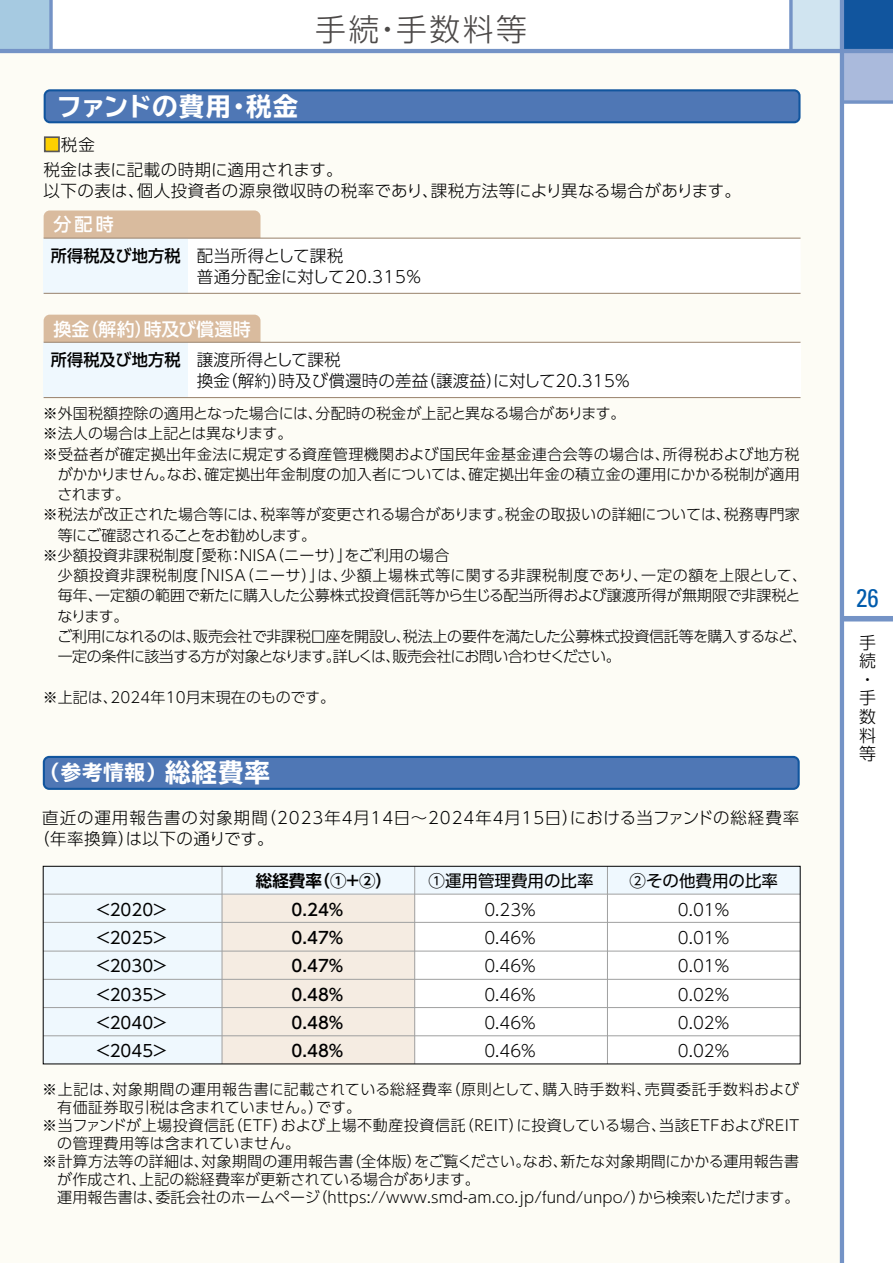
<style>
.page{position:relative;width:893px;height:1263px;background:#fff}
.page>*{position:absolute;margin:0;border:0;box-sizing:border-box;transform-origin:0 0}
.t1{font:300 30.9px "UD Shin Go Pro";letter-spacing:.08em;color:#4c4948}
.t2{font:700 expanded 25.5px "TBUD Go Std";color:#fff}
.t3{font:condensed 25.5px "Univers";color:#005bac}
.t4{font:700 expanded 20.4px "TBUD Go Std";color:#fff}
.t5{font:500 18px "UD Shin Go Pro";letter-spacing:.01em;color:#fff}
.t6{font:300 16.95px/18.6px "UD Shin Go Pro";color:#000}
.t7{font:300 16.5px/28.2px "UD Shin Go Pro";letter-spacing:.015em;color:#000}
.t8{font:300 16.5px/21px "UD Shin Go Pro";letter-spacing:.055em;color:#000}
.t9{font:16.5px/28.2px "UD Shin Go Pro";color:#000;text-align:justify}
.t10{font:500 16.5px/28.2px "UD Shin Go Pro";color:#000;text-align:justify}
.t11{font:700 16.5px "UD Shin Go Pro De";color:#000}
.t12{font:300 15px "UD Shin Go Pro";letter-spacing:.01em;color:#000}
.t13{font:300 15px "UD Shin Go Pro";letter-spacing:.045em;color:#000}
.t14{font:300 15px "UD Shin Go Pro";letter-spacing:.04em;color:#000}
.t15{font:300 15px "UD Shin Go Pro";letter-spacing:-.015em;color:#000}
.t16{font:300 15px "UD Shin Go Pro";letter-spacing:.03em;color:#000}
.t17{font:300 15px "UD Shin Go Pro";letter-spacing:-.055em;color:#000}
.t18{font:300 15px "UD Shin Go Pro";letter-spacing:-.035em;color:#000}
.t19{font:300 15px "UD Shin Go Pro";letter-spacing:-.01em;color:#000}
.s1{color:#fdd000}
.s2{font-weight:500}
.s3{font-size:25.5px}
</style>
<div class="page">
<div style="left:0;top:51px;width:842px;height:1212px;background:#fdfcf5"></div>
<div style="left:791px;top:0;width:51px;height:51px;background:#d0e4f0"></div>
<div style="left:842px;top:0;width:51px;height:51px;background:#11559e"></div>
<div style="left:0;top:0;width:51px;height:51px;background:#a6cae1"></div>
<div style="left:842px;top:51px;width:51px;height:51px;background:#aabadc"></div>
<svg style="left:49px;top:0;width:4px;height:49px"></svg>
<div style="left:842px;top:616px;width:51px;height:5px;background:#7493c6"></div>
<hr style="left:840px;top:0;width:4px;height:1263px;background:#7493c6">
<hr style="left:0;top:49px;width:893px;height:4px;background:#7493c6">
<svg style="left:844px;top:100px;width:49px;height:4px"></svg>
<svg style="left:789px;top:0;width:4px;height:49px"></svg>
<div style="left:44px;top:210px;width:216px;height:34px;background:#d9bb9e;border-radius:6px"></div>
<div style="left:44px;top:315px;width:216px;height:34px;background:#d9bb9e;border-radius:6px"></div>
<div style="left:44px;top:342px;width:756px;height:56px;background:#fff"></div>
<div style="left:44px;top:342px;width:144px;height:56px;background:#eff8fe"></div>
<div style="left:44px;top:238px;width:757px;height:55px;background:#fff"></div>
<div style="left:44px;top:238px;width:144px;height:55px;background:#eff8fe"></div>
<hr style="left:44px;top:293px;width:756px;height:1px;background:#9d8771">
<hr style="left:44px;top:238px;width:756px;height:1px;background:#9d8771">
<hr style="left:44px;top:397px;width:756px;height:1px;background:#9d8771">
<hr style="left:44px;top:342px;width:756px;height:1px;background:#9d8771">
<svg style="left:44px;top:89px;width:756px;height:34px;background:#4974b2"></svg>
<div style="left:44px;top:136px;width:16px;height:16px;border:2px solid #595757"></div>
<svg style="left:43px;top:756px;width:757px;height:34px;background:#4873b2"></svg>
<div style="left:43px;top:866px;width:179px;height:198px;background:#eff8fe"></div>
<div style="left:222px;top:866px;width:578px;height:28px;background:#eff8fe"></div>
<div style="left:222px;top:894px;width:578px;height:170px;background:#fff"></div>
<div style="left:222px;top:895px;width:193px;height:168px;background:#f5ece2"></div>
<hr style="left:414px;top:866px;width:1px;height:198px;background:#9fa0a0">
<hr style="left:222px;top:866px;width:1px;height:198px;background:#9fa0a0">
<hr style="left:607px;top:866px;width:1px;height:198px;background:#9fa0a0">
<hr style="left:43px;top:922px;width:757px;height:1px;background:#9fa0a0">
<hr style="left:43px;top:951px;width:757px;height:1px;background:#9fa0a0">
<hr style="left:43px;top:979px;width:757px;height:1px;background:#9fa0a0">
<hr style="left:43px;top:1007px;width:757px;height:1px;background:#9fa0a0">
<hr style="left:43px;top:1035px;width:757px;height:1px;background:#9fa0a0">
<hr style="left:43px;top:894px;width:757px;height:1px;background:#9fa0a0">
<div style="left:43px;top:866px;width:757px;height:198px;border:1px solid #000"></div>
<h1 class="t1" style="left:315px;top:4px;width:213px">手続・手数料等</h1>
<h2 class="t2" style="left:56px;top:92px;width:244px">ファンドの費用・税金</h2>
<p class="t7" style="left:44px;top:130px;width:53px"><span class="s1">■</span>税金</p>
<p class="t7" style="left:44px;top:159px;width:699px;line-height:21px">税金は表に記載の時期に適用されます。<br>以下の表は、個人投資者の源泉徴収時の税率であり、課税方法等により異なる場合があります。</p>
<p class="t5" style="left:53px;top:210px;width:62px">分配時</p>
<p class="t7" style="left:197px;top:244px;width:227px;line-height:21px;text-indent:-146px"><span class="s2">所得税及び地方税</span> 配当所得として課税　<br>普通分配金に対して20.315％</p>
<p class="t5" style="left:53px;top:314px;width:199px">換金（解約）時及び償還時</p>
<p class="t7" style="left:197px;top:348px;width:435px;line-height:21px;text-indent:-146px"><span class="s2">所得税及び地方税</span> 譲渡所得として課税　<br>換金（解約）時及び償還時の差益（譲渡益）に対して20.315％</p>
<p class="t12" style="left:43px;top:401px;width:584px">※外国税額控除の適用となった場合には、分配時の税金が上記と異なる場合があります。</p>
<p class="t19" style="left:43px;top:421px;width:251px">※法人の場合は上記とは異なります。</p>
<p class="t16" style="left:43px;top:442px;width:758px">※受益者が確定拠出年金法に規定する資産管理機関および国民年金基金連合会等の場合は、所得税および地方税</p>
<p class="t12" style="left:58px;top:462px;width:744px">がかかりません。なお、確定拠出年金制度の加入者については、確定拠出年金の積立金の運用にかかる税制が適用</p>
<p class="t12" style="left:57px;top:482px;width:74px">されます。</p>
<p class="t12" style="left:43px;top:502px;width:758px">※税法が改正された場合等には、税率等が変更される場合があります。税金の取扱いの詳細については、税務専門家</p>
<p class="t18" style="left:58px;top:523px;width:260px">等にご確認されることをお勧めします。</p>
<p class="t12" style="left:43px;top:543px;width:408px">※少額投資非課税制度「愛称：NISA（ニーサ）」をご利用の場合</p>
<p class="t13" style="left:58px;top:563px;width:751px">少額投資非課税制度「NISA（ニーサ）」は、少額上場株式等に関する非課税制度であり、一定の額を上限として、</p>
<p class="t12" style="left:58px;top:583px;width:744px">毎年、一定額の範囲で新たに購入した公募株式投資信託等から生じる配当所得および譲渡所得が無期限で非課税と</p>
<p class="t12" style="left:58px;top:604px;width:73px">なります。</p>
<p class="t15" style="left:57px;top:624px;width:752px">ご利用になれるのは、販売会社で非課税口座を開設し、税法上の要件を満たした公募株式投資信託等を購入するなど、</p>
<p class="t17" style="left:58px;top:644px;width:565px">一定の条件に該当する方が対象となります。詳しくは、販売会社にお問い合わせください。</p>
<p class="t12" style="left:43px;top:685px;width:294px">※上記は、2024年10月末現在のものです。</p>
<h3 class="t4" style="left:40px;top:761px;width:232px">（参考情報）<span class="s3">総経費率</span></h3>
<p class="t8" style="left:33px;top:807px;width:768px;text-indent:9px">直近の運用報告書の対象期間（2023年4月14日～2024年4月15日）における当ファンドの総経費率（年率換算）は以下の通りです。</p>
<p class="t9" style="left:95px;top:895px;width:75px">＜2020＞＜2025＞＜2030＞＜2035＞＜2040＞＜2045＞</p>
<p class="t11" style="left:256px;top:867px;width:138px">総経費率（①+②）</p>
<p class="t9" style="left:429px;top:866px;width:167px">①運用管理費用の比率</p>
<p class="t9" style="left:629px;top:866px;width:150px">②その他費用の比率</p>
<p class="t10" style="left:292px;top:895px;width:53px">0.24% 0.47% 0.47% 0.48% 0.48% 0.48%</p>
<p class="t7" style="left:484px;top:895px;width:53px;text-align:justify">0.23% 0.46% 0.46% 0.46% 0.46% 0.46%</p>
<p class="t7" style="left:678px;top:895px;width:53px;text-align:justify">0.01% 0.01% 0.01% 0.02% 0.02% 0.02%</p>
<p class="t13" style="left:42px;top:1077px;width:758px">※上記は、対象期間の運用報告書に記載されている総経費率（原則として、購入時手数料、売買委託手数料および</p>
<p class="t12" style="left:57px;top:1095px;width:306px">有価証券取引税は含まれていません。）です。</p>
<p class="t14" style="left:42px;top:1113px;width:758px">※当ファンドが上場投資信託（ETF）および上場不動産投資信託（REIT）に投資している場合、当該ETFおよびREIT</p>
<p class="t12" style="left:57px;top:1131px;width:244px">の管理費用等は含まれていません。</p>
<p class="t12" style="left:42px;top:1149px;width:758px">※計算方法等の詳細は、対象期間の運用報告書（全体版）をご覧ください。なお、新たな対象期間にかかる運用報告書</p>
<p class="t12" style="left:57px;top:1167px;width:424px">が作成され、上記の総経費率が更新されている場合があります。</p>
<p class="t12" style="left:57px;top:1185px;width:744px">運用報告書は、委託会社のホームページ（https://www.smd-am.co.jp/fund/unpo/）から検索いただけます。</p>
<h2 class="t3" style="left:856px;top:582px;width:24px">26</h2>
<p class="t6" style="left:859px;top:632px;width:18px">手続・手数料等</p>
</div>
